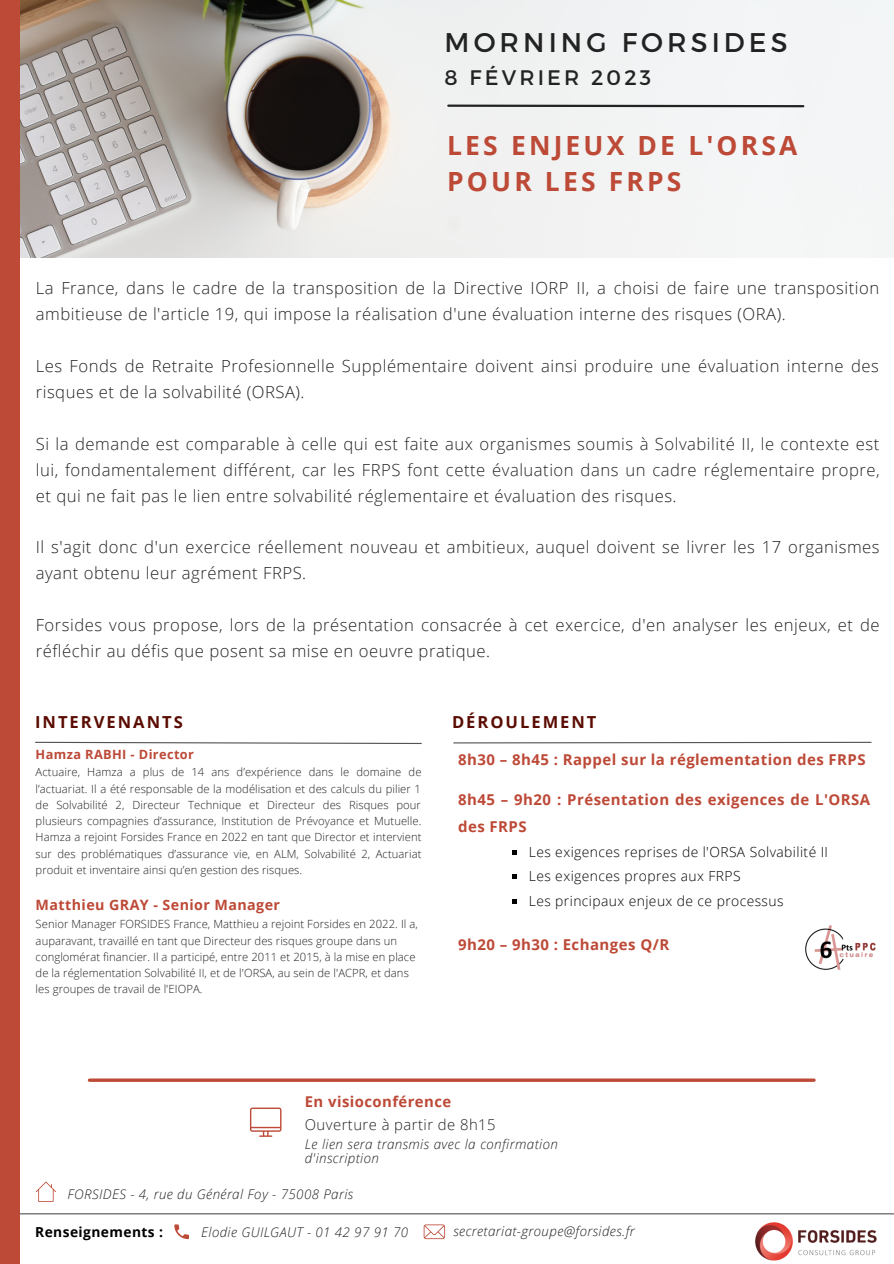
<style>
.page{position:relative;width:894px;height:1264px;background:#fff}
.page>*{position:absolute;margin:0;border:0;box-sizing:border-box;transform-origin:0 0}
.t1{font:27px "Montserrat";letter-spacing:.15em;color:#222}
.t2{font:700 26.4px/36px "Open Sans";letter-spacing:.12em;color:#bd4937}
.t3{font:21px "Montserrat";letter-spacing:.15em;color:#222}
.t4{font:300 16.65px/26px "Open Sans";letter-spacing:.03em;color:#222}
.t5{font:700 16.5px "Open Sans";letter-spacing:.12em;color:#5b0c02}
.t6{font:700 15px/27px "Open Sans";letter-spacing:.03em;color:#bd4937}
.t7{font:300 14.85px "Open Sans";letter-spacing:.03em;color:#222}
.t8{font:700 14.85px "Open Sans";letter-spacing:.03em;color:#bd4937}
.t9{font:700 14.25px "Open Sans";letter-spacing:.03em;color:#bd4937}
.t10{font:300 13.8px/24.8px "Open Sans";letter-spacing:.03em;color:#000}
.t11{font:700 13.8px "Open Sans";letter-spacing:.03em;color:#000}
.t12{font:italic 300 13.35px/14.4px "Open Sans";letter-spacing:.03em;color:#222}
.t13{font:700 12.75px "Open Sans";letter-spacing:.03em;color:#bd4937}
.t14{font:300 11.25px/16.2px "Open Sans";letter-spacing:.005em;color:#222;text-align:justify}
</style>
<div class="page">
<img style="left:19px;top:0;width:874px;height:258px">
<div style="left:0;top:0;width:19px;height:1263px;background:#bd4937"></div>
<svg style="left:250px;top:1107px;width:31px;height:29px"></svg>
<img style="left:805px;top:925px;width:71px;height:45px">
<svg style="left:174px;top:1224px;width:15px;height:14px"></svg>
<svg style="left:423px;top:1224px;width:22px;height:14px"></svg>
<img style="left:755px;top:1222px;width:122px;height:39px">
<svg style="left:446px;top:103px;width:359px;height:5px"></svg>
<svg style="left:35px;top:741px;width:387px;height:3px"></svg>
<hr style="left:89px;top:1078px;width:724px;height:3px;background:#bd4937">
<hr style="left:20px;top:1213px;width:873px;height:1px;background:#545252">
<svg style="left:453px;top:741px;width:419px;height:3px"></svg>
<svg style="left:36px;top:1181px;width:20px;height:20px"></svg>
<svg style="left:512px;top:850px;width:4px;height:4px"></svg>
<svg style="left:512px;top:874px;width:4px;height:5px"></svg>
<svg style="left:512px;top:899px;width:4px;height:5px"></svg>
<h1 class="t1" style="left:444px;top:25px;width:344px">MORNING FORSIDES</h1>
<p class="t3" style="left:444px;top:64px;width:208px">8 FÉVRIER 2023</p>
<h2 class="t2" style="left:447px;top:126px;width:351px">LES ENJEUX DE L'ORSA<br>POUR LES FRPS</h2>
<p class="t4" style="left:36px;top:275px;width:844px">La France, dans le cadre de la transposition de la Directive IORP II, a choisi de faire une transposition ambitieuse de l'article 19, qui impose la réalisation d'une évaluation interne des risques (ORA).</p>
<p class="t4" style="left:36px;top:352px;width:844px">Les Fonds de Retraite Profesionnelle Supplémentaire doivent ainsi produire une évaluation interne des risques et de la solvabilité (ORSA).</p>
<p class="t4" style="left:36px;top:430px;width:845px;text-align:justify">Si la demande est comparable à celle qui est faite aux organismes soumis à Solvabilité II, le contexte est lui, fondamentalement différent, car les FRPS font cette évaluation dans un cadre réglementaire propre, et qui ne fait pas le lien entre solvabilité réglementaire et évaluation des risques.</p>
<p class="t4" style="left:36px;top:534px;width:845px">Il s'agit donc d'un exercice réellement nouveau et ambitieux, auquel doivent se livrer les 17 organismes ayant obtenu leur agrément FRPS.</p>
<p class="t4" style="left:36px;top:611px;width:845px">Forsides vous propose, lors de la présentation consacrée à cet exercice, d'en analyser les enjeux, et de réfléchir au défis que posent sa mise en oeuvre pratique.</p>
<p class="t5" style="left:35px;top:710px;width:149px">INTERVENANTS</p>
<p class="t5" style="left:452px;top:710px;width:146px">DÉROULEMENT</p>
<p class="t13" style="left:36px;top:745px;width:160px">Hamza RABHI - Director</p>
<p class="t14" style="left:36px;top:763px;width:387px">Actuaire, Hamza a plus de 14 ans d’expérience dans le domaine de l’actuariat. Il a été responsable de la modélisation et des calculs du pilier 1 de Solvabilité 2, Directeur Technique et Directeur des Risques pour plusieurs compagnies d’assurance, Institution de Prévoyance et Mutuelle.<br>Hamza a rejoint Forsides France en 2022 en tant que Director et intervient sur des problématiques d’assurance vie, en ALM, Solvabilité 2, Actuariat produit et inventaire ainsi qu’en gestion des risques.</p>
<p class="t9" style="left:36px;top:895px;width:246px">Matthieu GRAY - Senior Manager</p>
<p class="t14" style="left:36px;top:915px;width:384px;text-align:left">Senior Manager FORSIDES France, Matthieu a rejoint Forsides en 2022. Il a, auparavant, travaillé en tant que Directeur des risques groupe dans un conglomérat financier. Il a participé, entre 2011 et 2015, à la mise en place de la réglementation Solvabilité II, et de l'ORSA, au sein de l'ACPR, et dans les groupes de travail de l'EIOPA.</p>
<p class="t6" style="left:458px;top:746px;width:409px">8h30 – 8h45 : Rappel sur la réglementation des FRPS</p>
<p class="t6" style="left:458px;top:785px;width:413px">8h45 – 9h20 : Présentation des exigences de L'ORSA des FRPS</p>
<p class="t10" style="left:528px;top:839px;width:300px">Les exigences reprises de l'ORSA Solvabilité II<br>Les exigences propres aux FRPS<br>Les principaux enjeux de ce processus</p>
<p class="t6" style="left:458px;top:930px;width:212px">9h20 – 9h30 : Echanges Q/R</p>
<p class="t8" style="left:305px;top:1090px;width:148px">En visioconférence</p>
<p class="t7" style="left:305px;top:1114px;width:192px">Ouverture à partir de 8h15</p>
<p class="t12" style="left:305px;top:1136px;width:254px">Le lien sera transmis avec la confirmation d'inscription</p>
<p class="t12" style="left:67px;top:1186px;width:287px">FORSIDES - 4, rue du Général Foy - 75008 Paris</p>
<p class="t11" style="left:35px;top:1222px;width:129px">Renseignements :</p>
<p class="t12" style="left:201px;top:1224px;width:208px">Elodie GUILGAUT - 01 42 97 91 70</p>
<p class="t12" style="left:453px;top:1224px;width:183px">secretariat-groupe@forsides.fr</p>
</div>
